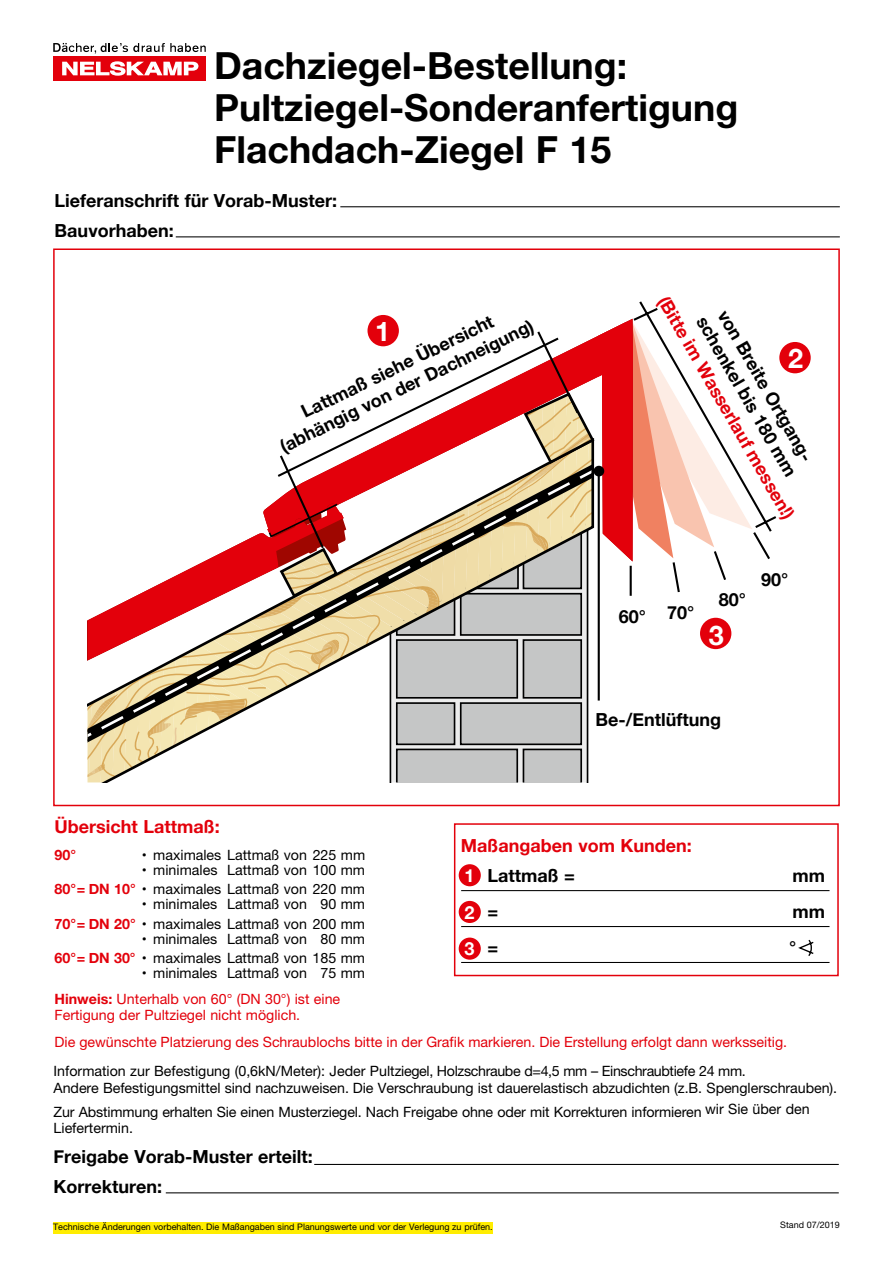
<style>
.page{position:relative;width:893px;height:1263px;background:#fff}
.page>*{position:absolute;margin:0;border:0;box-sizing:border-box;transform-origin:0 0}
.t1{font:700 37.5px/42px "Helvetica Neue CE";color:#000}
.t2{font:700 27px "Helvetica Neue";color:#fff}
.t3{font:700 18px/21.6px "Helvetica Neue";color:#000}
.t4{font:700 18px "Helvetica Neue";color:#e3000b}
.t5{font:700 18px/36.8px "Helvetica Neue";color:#fff;text-align:justify}
.t6{font:14.25px/19.2px "Helvetica Neue";letter-spacing:-.005em;color:#000;text-align:right}
.t7{font:14.25px/25.5px "Helvetica Neue";color:#e3000b}
.t8{font:700 14.25px "Helvetica Neue";color:#e3000b}
.t9{font:9px "Helvetica Neue";color:#000}
.s1{font-weight:700}
.s2{font-weight:700;color:#e3000b}
.s3{font-weight:700;color:#000}
.s4{color:#000}
.s5{font-family:"Helvetica Neue CE";font-weight:700}
</style>
<div class="page">
<svg style="left:88px;top:319px;width:664px;height:463px"></svg>
<svg style="left:278px;top:329px;width:302px;height:221px"></svg>
<hr style="left:598px;top:473px;width:2px;height:227px;background:#000">
<div style="left:593px;top:466px;width:11px;height:10px;background:#000;border-radius:50%"></div>
<div style="left:367px;top:315px;width:32px;height:31px;background:#e3000b;border-radius:50%"></div>
<div style="left:779px;top:342px;width:32px;height:31px;background:#e3000b;border-radius:50%"></div>
<div style="left:700px;top:618px;width:31px;height:31px;background:#e3000b;border-radius:50%"></div>
<div style="left:454px;top:823px;width:385px;height:153px;border:2px solid #e3000b"></div>
<hr style="left:461px;top:890px;width:368px;height:1px;background:#000">
<hr style="left:461px;top:962px;width:368px;height:1px;background:#000">
<hr style="left:461px;top:926px;width:368px;height:1px;background:#000">
<div style="left:459px;top:864px;width:22px;height:22px;background:#e3000b;border-radius:50%"></div>
<div style="left:459px;top:901px;width:22px;height:22px;background:#e3000b;border-radius:50%"></div>
<div style="left:459px;top:937px;width:22px;height:23px;background:#e3000b;border-radius:50%"></div>
<svg style="left:798px;top:939px;width:16px;height:17px"></svg>
<hr style="left:314px;top:1164px;width:525px;height:1px;background:#000">
<hr style="left:166px;top:1192px;width:673px;height:1px;background:#000">
<hr style="left:176px;top:236px;width:664px;height:1px;background:#000">
<hr style="left:340px;top:206px;width:500px;height:1px;background:#000">
<div style="left:53px;top:1222px;width:440px;height:11px;background:#ffed00"></div>
<div style="left:53px;top:56px;width:153px;height:25px;background:#e3000b"></div>
<svg style="left:62px;top:61px;width:136px;height:15px"></svg>
<svg style="left:53px;top:43px;width:153px;height:11px"></svg>
<h1 class="t1" style="left:214px;top:45px;width:526px">Dachziegel-Bestellung:<br>Pultziegel-Sonderanfertigung<br>Flachdach-Ziegel F 15</h1>
<p class="t3" style="left:55px;top:190px;width:284px">Lieferanschrift für Vorab-Muster:</p>
<p class="t3" style="left:55px;top:220px;width:121px">Bauvorhaben:</p>
<p class="t4" style="left:675px;top:290px;width:256px;rotate:60deg">(Bitte im Wasserlauf messen!)</p>
<p class="t3" style="left:267px;top:418px;width:281px;text-align:center;rotate:-26deg">Lattmaß siehe Übersicht (abhängig von der Dachneigung)</p>
<p class="t3" style="left:729px;top:302px;width:183px;rotate:60deg">von Breite Ortgang&shy;schenkel bis 180 mm</p>
<h2 class="t2" style="left:375px;top:310px;width:17px">1</h2>
<h2 class="t2" style="left:788px;top:337px;width:17px">2</h2>
<p class="t3" style="left:619px;top:604px;width:77px">60° 70°</p>
<p class="t3" style="left:719px;top:589px;width:29px">80°</p>
<h2 class="t2" style="left:709px;top:614px;width:17px">3</h2>
<p class="t3" style="left:761px;top:569px;width:29px">90°</p>
<p class="t3" style="left:595px;top:709px;width:127px">Be-/Entlüftung</p>
<p class="t4" style="left:55px;top:813px;width:167px">Übersicht Lattmaß:</p>
<p class="t8" style="left:55px;top:844px;width:23px">90°</p>
<p class="t6" style="left:142px;top:845px;width:225px"><span class="s1">•</span> maximales Lattmaß von 225 mm</p>
<p class="t6" style="left:55px;top:860px;width:312px"><span class="s1">•</span> minimales Lattmaß von 100 mm<br><span class="s2">80°= DN 10°</span> <span class="s1">•</span> maximales Lattmaß von 220 mm</p>
<p class="t6" style="left:55px;top:895px;width:312px"><span class="s1">•</span> minimales Lattmaß von 90 mm<br><span class="s2">70°= DN 20°</span> <span class="s1">•</span> maximales Lattmaß von 200 mm</p>
<p class="t6" style="left:55px;top:929px;width:312px"><span class="s1">•</span> minimales Lattmaß von 80 mm<br><span class="s2">60°= DN 30°</span> <span class="s1">•</span> maximales Lattmaß von 185 mm</p>
<p class="t7" style="left:55px;top:960px;width:312px;text-indent:87px"><span class="s3">•</span> <span class="s4">minimales Lattmaß von 75 mm<br></span><span class="s5">Hinweis:</span> Unterhalb von 60° (DN 30°) ist eine</p>
<p class="t7" style="left:55px;top:1002px;width:247px">Fertigung der Pultziegel nicht möglich.</p>
<p class="t4" style="left:461px;top:831px;width:232px">Maßangaben vom Kunden:</p>
<p class="t5" style="left:464px;top:858px;width:12px">1<br>2<br>3</p>
<p class="t3" style="left:487px;top:865px;width:89px">Lattmaß =</p>
<p class="t3" style="left:792px;top:865px;width:34px">mm</p>
<p class="t3" style="left:487px;top:901px;width:12px">=</p>
<p class="t3" style="left:792px;top:901px;width:34px">mm</p>
<p class="t3" style="left:487px;top:937px;width:12px">=</p>
<p class="t3" style="left:789px;top:937px;width:9px">°</p>
<p class="t7" style="left:55px;top:1029px;width:734px">Die gewünschte Platzierung des Schraublochs bitte in der Grafik markieren. Die Erstellung erfolgt dann werksseitig.</p>
<p class="t6" style="left:54px;top:1063px;width:785px;line-height:16.5px;text-align:left">Information zur Befestigung (0,6kN/Meter): Jeder Pultziegel, Holzschraube d=4,5 mm – Einschraubtiefe 24 mm.<br>Andere Befestigungsmittel sind nachzuweisen. Die Verschraubung ist dauerelastisch abzudichten (z.B. Spenglerschrauben).</p>
<p class="t6" style="left:54px;top:1103px;width:758px;line-height:16.5px;text-align:left">Zur Abstimmung erhalten Sie einen Musterziegel. Nach Freigabe ohne oder mit Korrekturen informieren wir Sie über den<br>Liefertermin.</p>
<p class="t3" style="left:54px;top:1142px;width:261px;line-height:30px">Freigabe Vorab-Muster erteilt:<br>Korrekturen:</p>
<p class="t9" style="left:53px;top:1221px;width:441px">Technische Änderungen vorbehalten. Die Maßangaben sind Planungswerte und vor der Verlegung zu prüfen.</p>
<p class="t9" style="left:780px;top:1219px;width:61px">Stand 07/2019</p>
</div>
